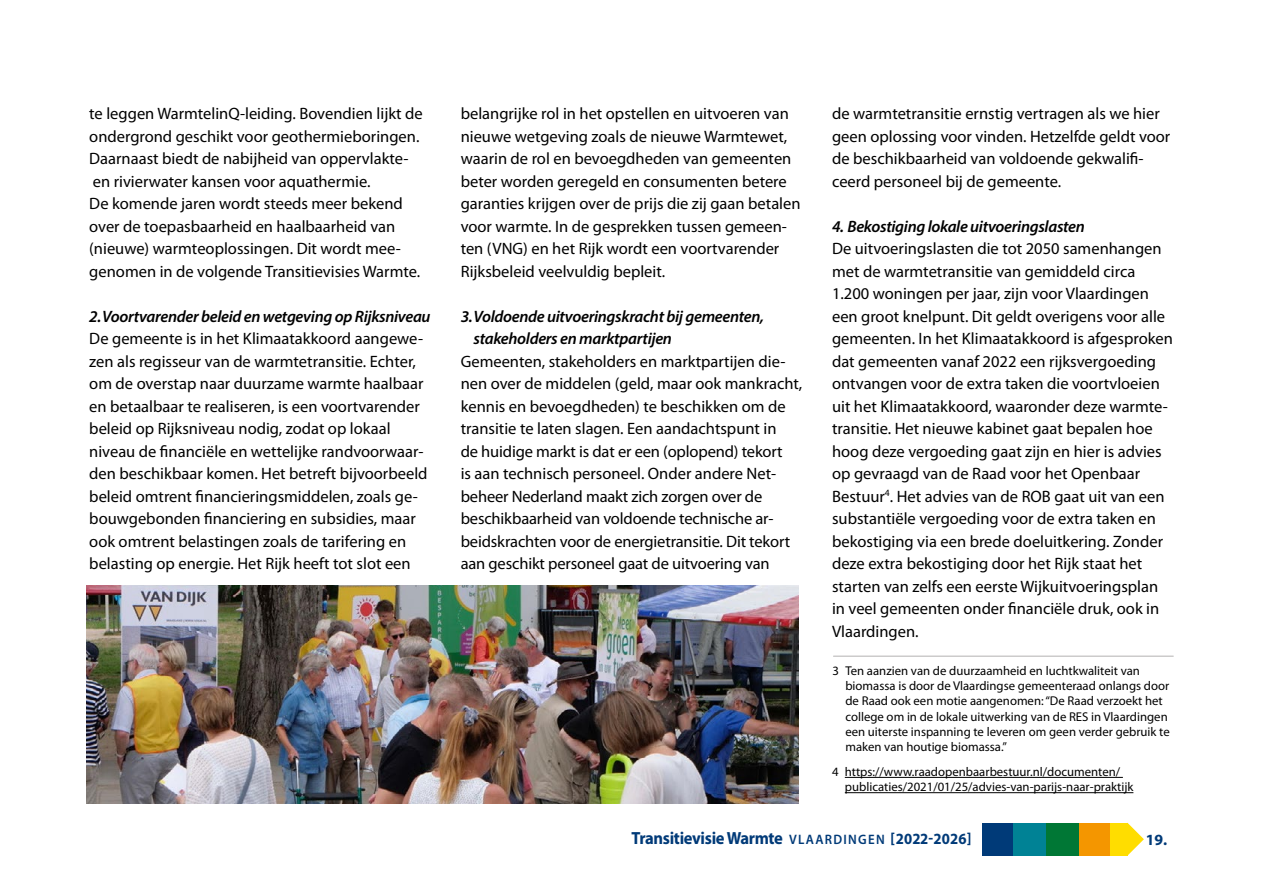
<style>
.page{position:relative;width:1263px;height:893px;background:#fff}
.page>*{position:absolute;margin:0;border:0;box-sizing:border-box;transform-origin:0 0}
.t1{font:700 17.55px "Myriad Pro";letter-spacing:-.02em;color:#003a78;scale:.94 1}
.P_-_bodytekst{font:16.5px/22.5px "Myriad Pro";color:#000}
.subkoppen_cursief{font:italic 600 16.5px/22.5px "Myriad Pro";letter-spacing:-.02em;color:#000}
.t2{font:700 15.6px "Myriad Pro";color:#003a78}
.VOETNOTEN{font:12.75px/15.3px "Myriad Pro";color:#000}
.s1{font-weight:600;font-size:13.65px}
.s2{font-size:15.6px}
</style>
<div class="page">
<hr style="left:833px;top:656px;width:340px;height:1px;background:#b3b2b2">
<div style="left:982px;top:823px;width:33px;height:33px;background:#003a78"></div>
<div style="left:1013px;top:823px;width:33px;height:33px;background:#008295"></div>
<div style="left:1046px;top:823px;width:33px;height:33px;background:#007735"></div>
<div style="left:1079px;top:823px;width:33px;height:33px;background:#f49600"></div>
<svg style="left:1128px;top:823px;width:16px;height:32px"></svg>
<div style="left:1110px;top:823px;width:18px;height:33px;background:#fd0"></div>
<hr style="left:845px;top:777px;width:278px;height:1px;background:#000">
<hr style="left:845px;top:792px;width:288px;height:1px;background:#000">
<img style="left:86px;top:585px;width:713px;height:219px">
<p class="P_-_bodytekst" style="left:89px;top:102px;width:335px">te leggen WarmtelinQ-leiding. Bovendien lijkt de ondergrond geschikt voor geothermieboringen.<br>Daarnaast biedt de nabijheid van oppervlakte&shy;en rivierwater kansen voor aquathermie.<br>De komende jaren wordt steeds meer bekend over de toepasbaarheid en haalbaarheid van (nieuwe) warmteoplossingen. Dit wordt mee&shy;genomen in de volgende Transitievisies Warmte.</p>
<p class="subkoppen_cursief" style="left:89px;top:304px;width:343px">2.Voortvarender beleid en wetgeving op Rijksniveau</p>
<p class="P_-_bodytekst" style="left:89px;top:327px;width:340px">De gemeente is in het Klimaatakkoord aangewe&shy;zen als regisseur van de warmtetransitie. Echter, om de overstap naar duurzame warmte haalbaar en betaalbaar te realiseren, is een voortvarender beleid op Rijksniveau nodig, zodat op lokaal niveau de financiële en wettelijke randvoorwaar&shy;den beschikbaar komen. Het betreft bijvoorbeeld beleid omtrent financieringsmiddelen, zoals ge&shy;bouwgebonden financiering en subsidies, maar ook omtrent belastingen zoals de tarifering en belasting op energie. Het Rijk heeft tot slot een</p>
<p class="P_-_bodytekst" style="left:461px;top:102px;width:341px">belangrijke rol in het opstellen en uitvoeren van nieuwe wetgeving zoals de nieuwe Warmtewet, waarin de rol en bevoegdheden van gemeenten beter worden geregeld en consumenten betere garanties krijgen over de prijs die zij gaan betalen voor warmte. In de gesprekken tussen gemeen&shy;ten (VNG) en het Rijk wordt een voortvarender Rijksbeleid veelvuldig bepleit.</p>
<p class="subkoppen_cursief" style="left:473px;top:304px;width:292px;text-indent:-13px">3.Voldoende uitvoeringskracht bij gemeenten, stakeholders en marktpartijen</p>
<p class="P_-_bodytekst" style="left:461px;top:350px;width:343px">Gemeenten, stakeholders en marktpartijen die&shy;nen over de middelen (geld, maar ook mankracht, kennis en bevoegdheden) te beschikken om de transitie te laten slagen. Een aandachtspunt in<br>de huidige markt is dat er een (oplopend) tekort<br>is aan technisch personeel. Onder andere Net&shy;beheer Nederland maakt zich zorgen over de beschikbaarheid van voldoende technische ar-- beidskrachten voor de energietransitie. Dit tekort aan geschikt personeel gaat de uitvoering van</p>
<p class="P_-_bodytekst" style="left:832px;top:102px;width:340px">de warmtetransitie ernstig vertragen als we hier geen oplossing voor vinden. Hetzelfde geldt voor de beschikbaarheid van voldoende gekwalifi&shy;ceerd personeel bij de gemeente.</p>
<p class="subkoppen_cursief" style="left:832px;top:214px;width:254px">4. Bekostiging lokale uitvoeringslasten</p>
<p class="P_-_bodytekst" style="left:832px;top:237px;width:342px">De uitvoeringslasten die tot 2050 samenhangen met de warmtetransitie van gemiddeld circa 1.200 woningen per jaar, zijn voor Vlaardingen een groot knelpunt. Dit geldt overigens voor alle gemeenten. In het Klimaatakkoord is afgesproken dat gemeenten vanaf 2022 een rijksvergoeding ontvangen voor de extra taken die voortvloeien uit het Klimaatakkoord, waaronder deze warmte&shy;transitie. Het nieuwe kabinet gaat bepalen hoe hoog deze vergoeding gaat zijn en hier is advies op gevraagd van de Raad voor het Openbaar Bestuur<sup>4</sup>. Het advies van de ROB gaat uit van een substantiële vergoeding voor de extra taken en bekostiging via een brede doeluitkering. Zonder deze extra bekostiging door het Rijk staat het starten van zelfs een eerste Wijkuitvoeringsplan in veel gemeenten onder financiële druk, ook in Vlaardingen.</p>
<p class="VOETNOTEN" style="left:845px;top:663px;width:326px;text-indent:-13px">3 Ten aanzien van de duurzaamheid en luchtkwaliteit van biomassa is door de Vlaardingse gemeenteraad onlangs door de Raad ook een motie aangenomen: “De Raad verzoekt het college om in de lokale uitwerking van de RES in Vlaardingen een uiterste inspanning te leveren om geen verder gebruik te maken van houtige biomassa.”</p>
<p class="VOETNOTEN" style="left:845px;top:764px;width:290px;text-indent:-13px">4 https://www.raadopenbaarbestuur.nl/documenten/ publicaties/2021/01/25/advies-van-parijs-naar-praktijk</p>
<p class="t1" style="left:631px;top:827px;width:363px">Transitievisie Warmte <span class="s1">VLAARDINGEN</span> <span class="s2">[2022-2026]</span></p>
<p class="t2" style="left:1146px;top:830px;width:23px">19.</p>
</div>
